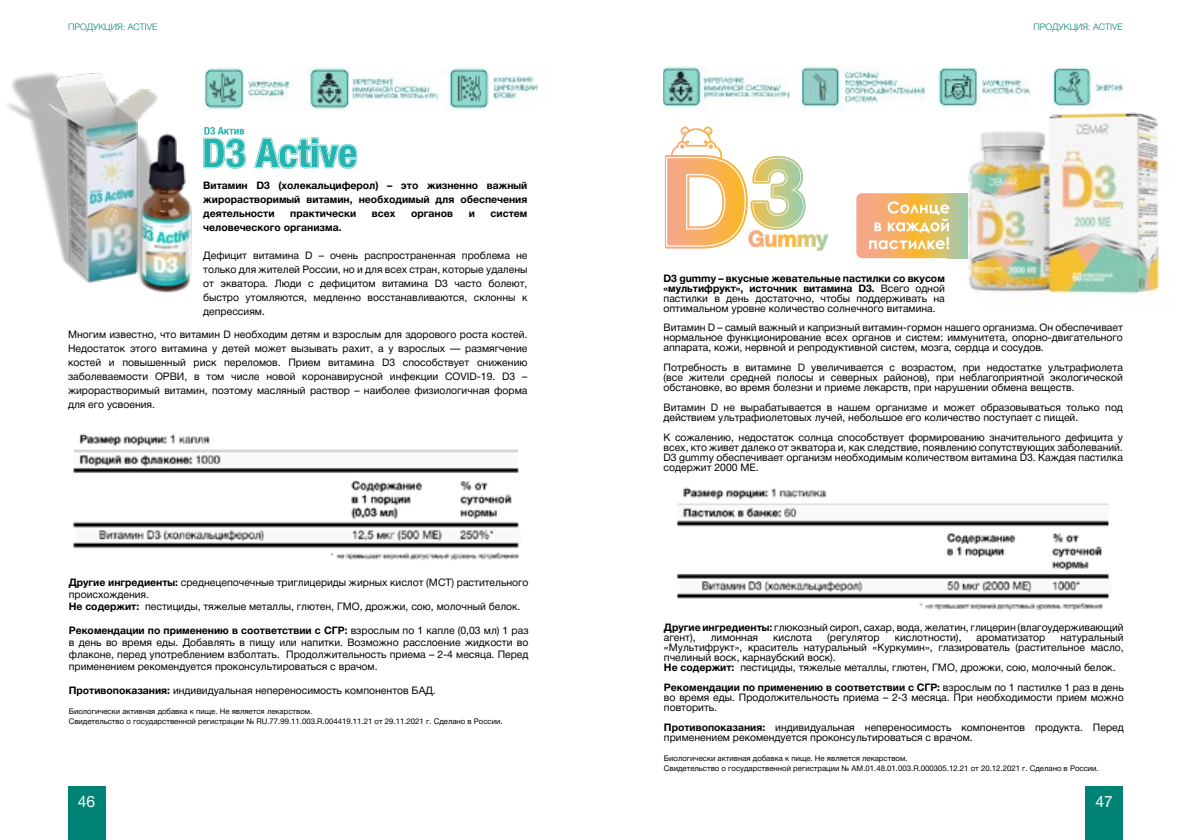
<style>
.page{position:relative;width:1191px;height:840px;background:#fff}
.page>*{position:absolute;margin:0;border:0;box-sizing:border-box;transform-origin:0 0}
.t1{font:15.6px "Helvetica Neue Cyr";color:#fff}
.t2{font:10.4px/10px "Helvetica Neue Cyr";color:#000;text-align:justify}
.t3{font:700 10.4px/14px "Helvetica Neue Cyr";color:#000;text-align:justify}
.t4{font:300 9px "Helvetica Neue Cyr";color:#008375}
.t5{font:7.8px/10px "Helvetica Neue Cyr";color:#000}
.s1{font-weight:700}
</style>
<div class="page">
<div style="left:68px;top:785px;width:37px;height:54px;background:#008375"></div>
<div style="left:1085px;top:785px;width:38px;height:54px;background:#008375"></div>
<img style="left:947px;top:112px;width:213px;height:190px">
<img style="left:949px;top:193px;width:18px;height:65px">
<svg style="left:856px;top:193px;width:93px;height:65px;background:#f3bf7e"></svg>
<svg style="left:254px;top:137px;width:103px;height:31px"></svg>
<svg style="left:203px;top:127px;width:43px;height:41px"></svg>
<img style="left:7px;top:73px;width:185px;height:220px">
<img style="left:203px;top:66px;width:336px;height:44px">
<img style="left:663px;top:66px;width:460px;height:44px">
<img style="left:73px;top:433px;width:447px;height:128px">
<img style="left:676px;top:487px;width:434px;height:124px">
<svg style="left:665px;top:126px;width:163px;height:124px"></svg>
<p class="t4" style="left:68px;top:22px;width:91px">ПРОДУКЦИЯ: ACTIVE</p>
<p class="t4" style="left:1033px;top:22px;width:91px">ПРОДУКЦИЯ: ACTIVE</p>
<p class="t3" style="left:203px;top:178px;width:326px">Витамин D3 (холекальциферол) – это жизненно важный жирорастворимый витамин, необходимый для обеспечения деятельности</p>
<p class="t3" style="left:290px;top:206px;width:67px">практически</p>
<p class="t3" style="left:372px;top:206px;width:25px">всех</p>
<p class="t3" style="left:411px;top:206px;width:43px">органов</p>
<p class="t3" style="left:469px;top:206px;width:8px">и</p>
<p class="t3" style="left:490px;top:206px;width:38px">систем</p>
<p class="t3" style="left:203px;top:220px;width:140px">человеческого организма.</p>
<p class="t2" style="left:203px;top:248px;width:326px;line-height:14px">Дефицит витамина D – очень распространенная проблема не только для жителей России, но и для всех стран, которые удалены от экватора. Люди с дефицитом витамина D3 часто болеют, быстро утомляются, медленно восстанавливаются, склонны к депрессиям.</p>
<p class="t2" style="left:663px;top:273px;width:283px"><span class="s1">D3 gummy – вкусные жевательные пастилки со вкусом «мультифрукт», источник витамина D3.</span> Всего одной пастилки в день достаточно, чтобы поддерживать на оптимальном уровне количество солнечного витамина.</p>
<p class="t2" style="left:68px;top:327px;width:461px;line-height:14px">Многим известно, что витамин D необходим детям и взрослым для здорового роста костей.<br>Недостаток этого витамина у детей может вызывать рахит, а у взрослых — размягчение костей и повышенный риск переломов. Прием витамина D3 способствует снижению заболеваемости ОРВИ, в том числе новой коронавирусной инфекции COVID-19. D3 – жирорастворимый витамин, поэтому масляный раствор – наиболее физиологичная форма для его усвоения.</p>
<p class="t2" style="left:663px;top:322px;width:461px">Витамин D – самый важный и капризный витамин-гормон нашего организма. Он обеспечивает нормальное функционирование всех органов и систем: иммунитета, опорно-двигательного аппарата, кожи, нервной и репродуктивной систем, мозга, сердца и сосудов.</p>
<p class="t2" style="left:663px;top:362px;width:461px">Потребность в витамине D увеличивается с возрастом, при недостатке ультрафиолета (все жители средней полосы и северных районов), при неблагоприятной экологической обстановке, во время болезни и приеме лекарств, при нарушении обмена веществ.</p>
<p class="t2" style="left:663px;top:402px;width:461px">Витамин D не вырабатывается в нашем организме и может образовываться только под действием ультрафиолетовых лучей, небольшое его количество поступает с пищей.</p>
<p class="t2" style="left:663px;top:432px;width:461px">К сожалению, недостаток солнца способствует формированию значительного дефицита у всех, кто живет далеко от экватора и, как следствие, появлению сопутствующих заболеваний.<br>D3 gummy обеспечивает организм необходимым количеством витамина D3. Каждая пастилка содержит 2000 МЕ.</p>
<p class="t2" style="left:69px;top:575px;width:461px;line-height:12px;text-align:left"><span class="s1">Другие ингредиенты:</span> среднецепочечные триглицериды жирных кислот (МСТ) растительного происхождения.<br><span class="s1">Не содержит:</span> пестициды, тяжелые металлы, глютен, ГМО, дрожжи, сою, молочный белок.</p>
<p class="t2" style="left:69px;top:623px;width:461px;line-height:12px"><span class="s1">Рекомендации по применению в соответствии с СГР:</span> взрослым по 1 капле (0,03 мл) 1 раз в день во время еды. Добавлять в пищу или напитки. Возможно расслоение жидкости во флаконе, перед употреблением взболтать. Продолжительность приема – 2-4 месяца. Перед применением рекомендуется проконсультироваться с врачом.</p>
<p class="t2" style="left:69px;top:684px;width:368px"><span class="s1">Противопоказания:</span> индивидуальная непереносимость компонентов БАД.</p>
<p class="t5" style="left:69px;top:705px;width:435px">Биологически активная добавка к пище. Не является лекарством.<br>Свидетельство о государственной регистрации № RU.77.99.11.003.R.004419.11.21 от 29.11.2021 г. Сделано в России.</p>
<p class="t2" style="left:664px;top:621px;width:461px"><span class="s1">Другие ингредиенты:</span> глюкозный сироп, сахар, вода, желатин, глицерин (влагоудерживающий агент),</p>
<p class="t2" style="left:711px;top:631px;width:49px">лимонная</p>
<p class="t2" style="left:773px;top:631px;width:40px">кислота</p>
<p class="t2" style="left:827px;top:631px;width:54px">(регулятор</p>
<p class="t2" style="left:894px;top:631px;width:68px">кислотности),</p>
<p class="t2" style="left:976px;top:631px;width:70px">ароматизатор</p>
<p class="t2" style="left:664px;top:631px;width:461px;text-align:left;text-indent:396px">натуральный «Мультифрукт», краситель натуральный «Куркумин», глазирователь (растительное масло, пчелиный воск, карнаубский воск).<br><span class="s1">Не содержит:</span> пестициды, тяжелые металлы, глютен, ГМО, дрожжи, сою, молочный белок.</p>
<p class="t2" style="left:664px;top:681px;width:461px"><span class="s1">Рекомендации по применению в соответствии с СГР:</span> взрослым по 1 пастилке 1 раз в день во время еды. Продолжительность приема – 2-3 месяца. При необходимости прием можно повторить.</p>
<p class="t2" style="left:664px;top:721px;width:461px"><span class="s1">Противопоказания:</span> индивидуальная непереносимость компонентов продукта. Перед применением рекомендуется проконсультироваться с врачом.</p>
<p class="t5" style="left:664px;top:752px;width:436px">Биологически активная добавка к пище. Не является лекарством.<br>Свидетельство о государственной регистрации № AM.01.48.01.003.R.000305.12.21 от 20.12.2021 г. Сделано в России.</p>
<h1 class="t1" style="left:78px;top:792px;width:19px">46</h1>
<h1 class="t1" style="left:1095px;top:792px;width:19px">47</h1>
</div>
